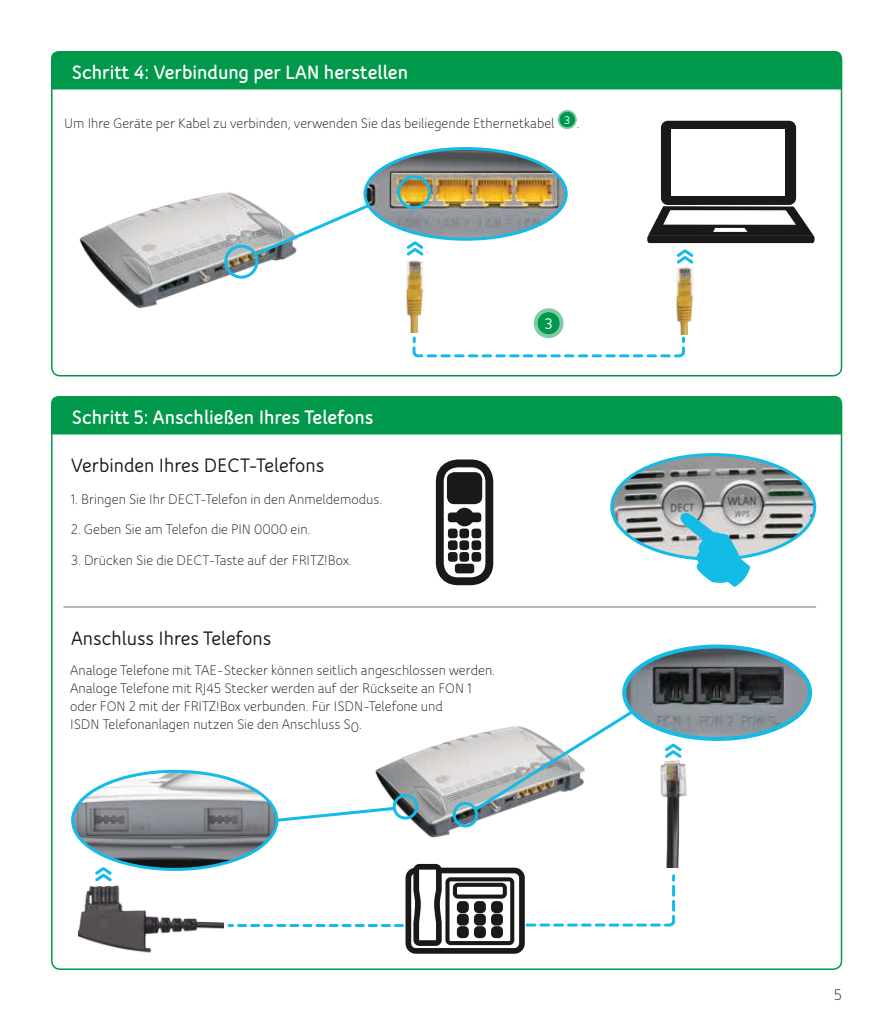
<style>
.page{position:relative;width:893px;height:1021px;background:#fff}
.page>*{position:absolute;margin:0;border:0;box-sizing:border-box;transform-origin:0 0}
.t1{font:800 21px "Bloom Speak OT";color:#fff}
.t2{font:700 21px "Bloom Speak OT";color:#1a1918}
.t3{font:700 16.65px "Bloom Speak OT";color:#fff}
.t4{font:16.5px "Bloom Speak OT";color:#1a1918}
.t5{font:15px/18px "Bloom Speak OT";color:#1a1918}
</style>
<div class="page">
<img style="left:686px;top:454px;width:129px;height:104px">
<svg style="left:686px;top:512px;width:64px;height:75px;background:#76c8dc"></svg>
<img style="left:366px;top:148px;width:200px;height:91px">
<div style="left:363px;top:147px;width:205px;height:94px;border:3px solid #13bbe6;border-radius:50%"></div>
<img style="left:73px;top:773px;width:204px;height:92px">
<img style="left:375px;top:735px;width:124px;height:103px">
<img style="left:626px;top:647px;width:184px;height:92px">
<div style="left:622px;top:644px;width:190px;height:97px;border:4px solid #13bbe6;border-radius:50%"></div>
<img style="left:79px;top:849px;width:144px;height:104px">
<img style="left:676px;top:261px;width:18px;height:73px">
<img style="left:406px;top:253px;width:18px;height:80px">
<img style="left:660px;top:749px;width:27px;height:118px">
<hr style="left:63px;top:606px;width:753px;height:1px;background:#9d9e9e">
<div style="left:51px;top:51px;width:792px;height:39px;background:#00984b"></div>
<img style="left:79px;top:192px;width:206px;height:116px">
<div style="left:397px;top:175px;width:34px;height:34px;border:3px solid #13bbe6;border-radius:50%"></div>
<div style="left:224px;top:244px;width:34px;height:35px;border:3px solid #13bbe6;border-radius:50%"></div>
<svg style="left:407px;top:241px;width:16px;height:14px"></svg>
<svg style="left:95px;top:867px;width:17px;height:14px"></svg>
<div style="left:559px;top:112px;width:16px;height:15px;background:#00984b;border-radius:50%"></div>
<div style="left:558px;top:110px;width:19px;height:19px;border:2px solid #00984b;border-radius:50%"></div>
<div style="left:537px;top:312px;width:23px;height:22px;background:#00984b;border-radius:50%"></div>
<div style="left:534px;top:308px;width:30px;height:30px;border:4px solid #00984b;border-radius:50%"></div>
<svg style="left:251px;top:202px;width:121px;height:57px"></svg>
<svg style="left:274px;top:805px;width:123px;height:18px"></svg>
<svg style="left:471px;top:708px;width:164px;height:105px"></svg>
<div style="left:51px;top:396px;width:792px;height:39px;background:#00984b"></div>
<svg style="left:665px;top:743px;width:16px;height:14px"></svg>
<div style="left:393px;top:794px;width:25px;height:25px;border:3px solid #13bbe6;border-radius:50%"></div>
<div style="left:453px;top:801px;width:25px;height:26px;border:3px solid #13bbe6;border-radius:50%"></div>
<svg style="left:226px;top:863px;width:450px;height:90px"></svg>
<svg style="left:677px;top:249px;width:16px;height:14px"></svg>
<div style="left:661px;top:121px;width:135px;height:84px;background:#1a1918;border-radius:7px"></div>
<div style="left:671px;top:129px;width:114px;height:66px;background:#fff"></div>
<svg style="left:647px;top:206px;width:168px;height:37px"></svg>
<svg style="left:411px;top:335px;width:275px;height:251px"></svg>
<h1 class="t1" style="left:72px;top:59px;width:338px">Schritt 4: Verbindung per LAN herstellen</h1>
<p class="t5" style="left:64px;top:114px;width:517px">Um Ihre Geräte per Kabel zu verbinden, verwenden Sie das beiliegende Ethernetkabel <sup>3</sup> .</p>
<h1 class="t1" style="left:72px;top:404px;width:303px">Schritt 5: Anschließen Ihres Telefons</h1>
<h1 class="t2" style="left:71px;top:453px;width:255px">Verbinden Ihres DECT-Telefons</h1>
<p class="t5" style="left:71px;top:490px;width:313px">1. Bringen Sie Ihr DECT-Telefon in den Anmeldemodus.</p>
<p class="t5" style="left:71px;top:520px;width:241px">2. Geben Sie am Telefon die PIN 0000 ein.</p>
<p class="t5" style="left:71px;top:551px;width:282px">3. Drücken Sie die DECT-Taste auf der FRITZ!Box.</p>
<h1 class="t2" style="left:71px;top:625px;width:202px">Anschluss Ihres Telefons</h1>
<p class="t5" style="left:70px;top:661px;width:427px">Analoge Telefone mit TAE-Stecker können seitlich angeschlossen werden.<br>Analoge Telefone mit RJ45 Stecker werden auf der Rückseite an FON 1 oder FON 2 mit der FRITZ!Box verbunden. Für ISDN-Telefone und<br>ISDN Telefonanlagen nutzen Sie den Anschluss S0.</p>
<p class="t3" style="left:544px;top:314px;width:10px">3</p>
<p class="t4" style="left:834px;top:985px;width:9px">5</p>
</div>
